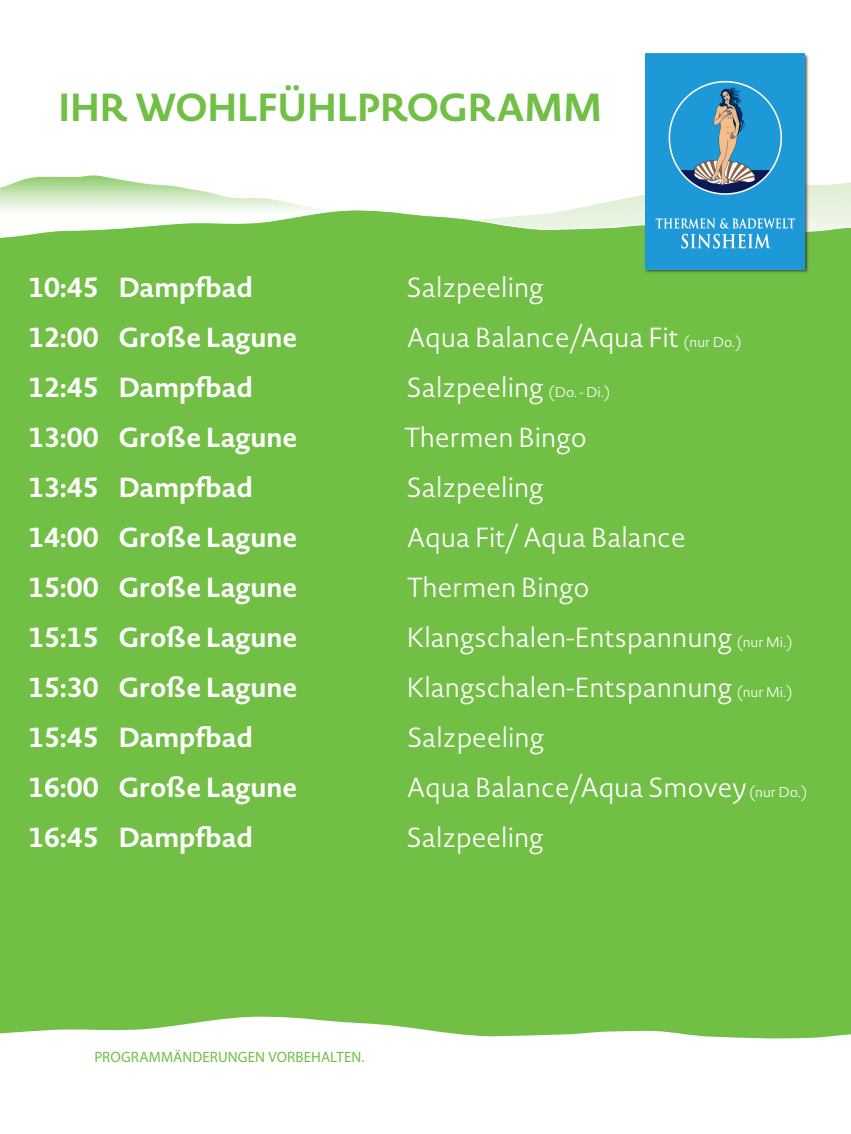
<style>
.page{position:relative;width:851px;height:1134px;background:#fff}
.page>*{position:absolute;margin:0;border:0;box-sizing:border-box;transform-origin:0 0}
.t1{font:700 38.5px "Novel Sans Pro";letter-spacing:-.025em;color:#71bf45}
.t2{font:300 27.15px "Novel Sans Pro";color:#fff}
.t3{font:700 27.15px "Novel Sans Pro";color:#fff}
.t4{font:15px "Myriad Pro";letter-spacing:.01em;color:#71bf45}
.s1{font-size:14px}
</style>
<div class="page">
<svg style="left:0;top:175px;width:225px;height:34px"></svg>
<svg style="left:225px;top:182px;width:625px;height:27px"></svg>
<div style="left:0;top:209px;width:850px;height:807px;background:#71bf45"></div>
<svg style="left:0;top:1016px;width:850px;height:23px;fill:#71bf45"></svg>
<div style="left:644px;top:53px;width:165px;height:221px;background:#231f20;opacity:.75"></div>
<img style="left:645px;top:54px;width:159px;height:215px">
<p class="t1" style="left:58px;top:79px;width:546px">IHR WOHLFÜHLPROGRAMM</p>
<p class="t3" style="left:28px;top:268px;width:226px">10:45 Dampfbad</p>
<p class="t2" style="left:406px;top:269px;width:138px">Salzpeeling</p>
<p class="t3" style="left:28px;top:318px;width:271px">12:00 Große Lagune</p>
<p class="t2" style="left:406px;top:319px;width:336px">Aqua Balance/Aqua Fit <span class="s1">(nur Do.)</span></p>
<p class="t3" style="left:28px;top:368px;width:226px">12:45 Dampfbad</p>
<p class="t2" style="left:406px;top:369px;width:205px">Salzpeeling <span class="s1">(Do. - Di.)</span></p>
<p class="t3" style="left:28px;top:418px;width:271px">13:00 Große Lagune</p>
<p class="t2" style="left:404px;top:419px;width:184px">Thermen Bingo</p>
<p class="t3" style="left:28px;top:468px;width:226px">13:45 Dampfbad</p>
<p class="t2" style="left:406px;top:469px;width:138px">Salzpeeling</p>
<p class="t3" style="left:28px;top:518px;width:271px">14:00 Große Lagune</p>
<p class="t2" style="left:406px;top:519px;width:280px">Aqua Fit/ Aqua Balance</p>
<p class="t3" style="left:28px;top:568px;width:271px">15:00 Große Lagune</p>
<p class="t2" style="left:406px;top:569px;width:184px">Thermen Bingo</p>
<p class="t3" style="left:28px;top:618px;width:271px">15:15 Große Lagune</p>
<p class="t2" style="left:406px;top:619px;width:387px">Klangschalen-Entspannung <span class="s1">(nur Mi.)</span></p>
<p class="t3" style="left:28px;top:668px;width:271px">15:30 Große Lagune</p>
<p class="t2" style="left:406px;top:669px;width:387px">Klangschalen-Entspannung <span class="s1">(nur Mi.)</span></p>
<p class="t3" style="left:28px;top:718px;width:226px">15:45 Dampfbad</p>
<p class="t2" style="left:407px;top:719px;width:138px">Salzpeeling</p>
<p class="t3" style="left:28px;top:768px;width:271px">16:00 Große Lagune</p>
<p class="t2" style="left:406px;top:769px;width:402px">Aqua Balance/Aqua Smovey <span class="s1">(nur Do.)</span></p>
<p class="t3" style="left:28px;top:818px;width:226px">16:45 Dampfbad</p>
<p class="t2" style="left:406px;top:819px;width:138px">Salzpeeling</p>
<p class="t4" style="left:94px;top:1047px;width:271px">PROGRAMMÄNDERUNGEN VORBEHALTEN.</p>
</div>
